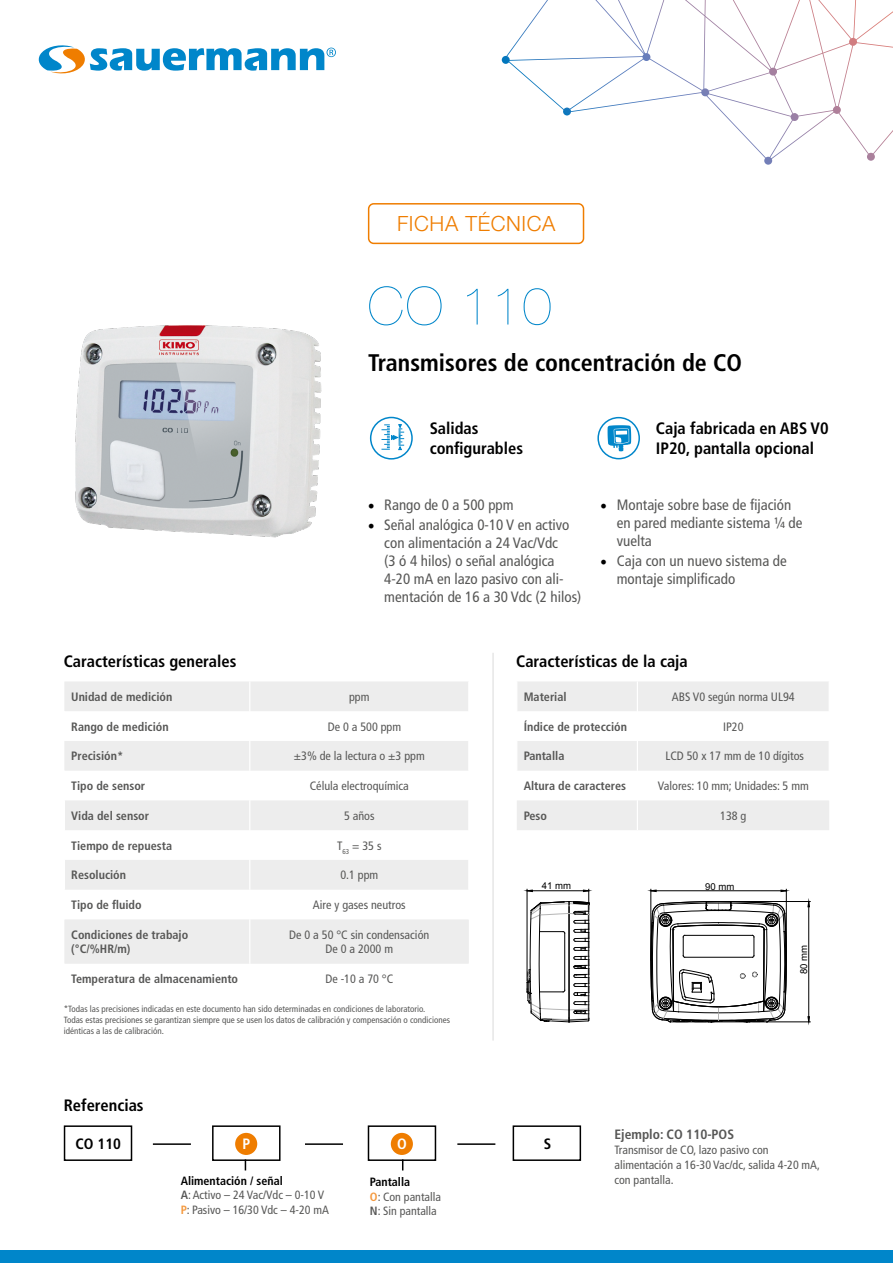
<style>
.page{position:relative;width:893px;height:1263px;background:#fff}
.page>*{position:absolute;margin:0;border:0;box-sizing:border-box;transform-origin:0 0}
.t1{font:200 52.5px "Helvetica Neue LT Std";color:#0086ca}
.t2{font:700 condensed 24px "Frutiger LT Std";color:#000}
.t3{font:300 21px "Helvetica Neue LT Std";letter-spacing:.03em;color:#ef7d00}
.t4{font:700 condensed 16.5px/19.8px "Frutiger LT Std";color:#000}
.t5{font:condensed 15px/18px "Frutiger LT Std";color:#575756}
.t6{font:700 condensed 15px "Frutiger LT Std";color:#000}
.t7{font:700 condensed 15px "Frutiger LT Std";color:#fff}
.t8{font:700 condensed 13.5px "Frutiger LT Std";color:#575756}
.t9{font:700 condensed 12.15px/14.5px "Frutiger LT Std";color:#575756}
.t10{font:condensed 12.15px/14.5px "Frutiger LT Std";color:#575756;text-align:center}
.t11{font:condensed 12px/14.4px "Frutiger LT Std";color:#575756}
.t12{font:9.6px "Arial";color:#000}
.t13{font:condensed 9px/10.8px "Frutiger LT Std";color:#575756}
.s1{font-family:"Minion Pro";font-stretch:normal;font-size:18px;color:#000}
.s2{font-weight:700;color:#000}
.s3{font-weight:700}
.s4{font-weight:700;color:#f4993f}
</style>
<div class="page">
<div style="left:368px;top:203px;width:216px;height:41px;border:2px solid #ef7d00;border-radius:5px"></div>
<svg style="left:38px;top:45px;width:298px;height:29px"></svg>
<svg style="left:502px;top:0;width:391px;height:165px"></svg>
<div style="left:0;top:1251px;width:893px;height:12px;background:#0086ca"></div>
<svg style="left:64px;top:682px;width:405px;height:282px;fill:#ededed"></svg>
<hr style="left:249px;top:919px;width:1px;height:45px;background:#fff">
<hr style="left:249px;top:681px;width:1px;height:30px;background:#fff">
<hr style="left:468px;top:681px;width:1px;height:30px;background:#fff">
<hr style="left:64px;top:711px;width:1px;height:30px;background:#fff">
<hr style="left:249px;top:711px;width:1px;height:30px;background:#fff">
<hr style="left:468px;top:711px;width:1px;height:30px;background:#fff">
<hr style="left:249px;top:741px;width:1px;height:30px;background:#fff">
<hr style="left:468px;top:741px;width:1px;height:30px;background:#fff">
<svg style="left:64px;top:771px;width:1px;height:29px"></svg>
<svg style="left:249px;top:771px;width:1px;height:29px"></svg>
<svg style="left:468px;top:771px;width:1px;height:29px"></svg>
<hr style="left:64px;top:800px;width:1px;height:30px;background:#fff">
<hr style="left:249px;top:800px;width:1px;height:30px;background:#fff">
<hr style="left:468px;top:800px;width:1px;height:30px;background:#fff">
<hr style="left:64px;top:830px;width:1px;height:30px;background:#fff">
<hr style="left:249px;top:830px;width:1px;height:30px;background:#fff">
<hr style="left:468px;top:830px;width:1px;height:30px;background:#fff">
<hr style="left:64px;top:860px;width:1px;height:30px;background:#fff">
<hr style="left:249px;top:860px;width:1px;height:30px;background:#fff">
<hr style="left:468px;top:860px;width:1px;height:30px;background:#fff">
<svg style="left:64px;top:890px;width:1px;height:29px"></svg>
<svg style="left:249px;top:890px;width:1px;height:29px"></svg>
<svg style="left:468px;top:890px;width:1px;height:29px"></svg>
<hr style="left:493px;top:653px;width:1px;height:387px;background:#dadada">
<svg style="left:517px;top:682px;width:312px;height:148px;fill:#ededed"></svg>
<hr style="left:637px;top:800px;width:1px;height:30px;background:#fff">
<hr style="left:637px;top:681px;width:1px;height:30px;background:#fff">
<hr style="left:637px;top:711px;width:1px;height:30px;background:#fff">
<hr style="left:637px;top:741px;width:1px;height:30px;background:#fff">
<svg style="left:637px;top:771px;width:1px;height:29px"></svg>
<svg style="left:650px;top:901px;width:137px;height:122px"></svg>
<hr style="left:651px;top:889px;width:1px;height:71px;background:#000">
<hr style="left:767px;top:1021px;width:43px;height:1px;background:#000">
<hr style="left:720px;top:901px;width:90px;height:1px;background:#000">
<hr style="left:786px;top:889px;width:1px;height:71px;background:#000">
<hr style="left:651px;top:890px;width:135px;height:1px;background:#000">
<hr style="left:808px;top:901px;width:1px;height:121px;background:#000">
<svg style="left:527px;top:889px;width:63px;height:134px"></svg>
<hr style="left:527px;top:890px;width:62px;height:1px;background:#000">
<div style="left:64px;top:1125px;width:68px;height:36px;border:2px solid #000"></div>
<div style="left:368px;top:1125px;width:68px;height:36px;border:2px solid #000"></div>
<div style="left:513px;top:1125px;width:68px;height:36px;border:2px solid #000"></div>
<hr style="left:153px;top:1143px;width:38px;height:2px;background:#000">
<hr style="left:305px;top:1143px;width:38px;height:2px;background:#000">
<hr style="left:457px;top:1143px;width:38px;height:2px;background:#000">
<div style="left:212px;top:1125px;width:69px;height:36px;border:2px solid #000"></div>
<div style="left:370px;top:417px;width:43px;height:43px;border:2px solid #0086ca;border-radius:50%"></div>
<svg style="left:381px;top:423px;width:23px;height:28px"></svg>
<div style="left:235px;top:1133px;width:22px;height:22px;background:#ef7d00;border-radius:50%"></div>
<div style="left:391px;top:1133px;width:22px;height:22px;background:#ef7d00;border-radius:50%"></div>
<div style="left:597px;top:417px;width:43px;height:42px;border:2px solid #0086ca;border-radius:50%"></div>
<svg style="left:607px;top:425px;width:24px;height:26px"></svg>
<img style="left:75px;top:325px;width:247px;height:213px">
<h3 class="t3" style="left:397px;top:210px;width:160px">FICHA TÉCNICA</h3>
<h1 class="t1" style="left:368px;top:276px;width:185px">CO 110</h1>
<h2 class="t2" style="left:368px;top:348px;width:375px">Transmisores de concentración de CO</h2>
<p class="t4" style="left:64px;top:652px;width:174px">Características generales</p>
<p class="t4" style="left:430px;top:418px;width:95px">Salidas configurables</p>
<p class="t5" style="left:368px;top:496px;width:147px"><span class="s1">•</span> Rango de 0 a 500 ppm</p>
<p class="t5" style="left:384px;top:516px;width:199px;text-indent:-17px"><span class="s1">•</span> Señal analógica 0-10 V en activo con alimentación a 24 Vac/Vdc<br>(3 ó 4 hilos) o señal analógica<br>4-20 mA en lazo pasivo con ali&shy;mentación de 16 a 30 Vdc (2 hilos)</p>
<p class="t4" style="left:656px;top:418px;width:174px">Caja fabricada en ABS V0<br>IP20, pantalla opcional</p>
<p class="t5" style="left:617px;top:496px;width:187px;text-indent:-16px"><span class="s1">•</span> Montaje sobre base de fijación en pared mediante sistema ¼ de vuelta</p>
<p class="t5" style="left:617px;top:552px;width:171px;text-indent:-16px"><span class="s1">•</span> Caja con un nuevo sistema de montaje simplificado</p>
<p class="t4" style="left:516px;top:652px;width:173px">Características de la caja</p>
<p class="t9" style="left:71px;top:689px;width:103px">Unidad de medición</p>
<p class="t10" style="left:349px;top:689px;width:22px">ppm</p>
<p class="t9" style="left:71px;top:719px;width:99px">Rango de medición</p>
<p class="t10" style="left:328px;top:719px;width:75px">De 0 a 500 ppm</p>
<p class="t9" style="left:71px;top:749px;width:54px">Precisión*</p>
<p class="t10" style="left:294px;top:749px;width:132px">±3% de la lectura o ±3 ppm</p>
<p class="t9" style="left:71px;top:779px;width:75px">Tipo de sensor</p>
<p class="t10" style="left:310px;top:779px;width:101px">Célula electroquímica</p>
<p class="t9" style="left:71px;top:808px;width:79px">Vida del sensor</p>
<p class="t10" style="left:344px;top:808px;width:32px">5 años</p>
<p class="t9" style="left:71px;top:838px;width:102px">Tiempo de repuesta</p>
<p class="t10" style="left:337px;top:838px;width:46px">T<sub>63</sub> = 35 s</p>
<p class="t9" style="left:71px;top:868px;width:56px">Resolución</p>
<p class="t10" style="left:340px;top:868px;width:39px">0.1 ppm</p>
<p class="t9" style="left:71px;top:898px;width:72px">Tipo de fluido</p>
<p class="t10" style="left:313px;top:898px;width:94px">Aire y gases neutros</p>
<p class="t9" style="left:71px;top:927px;width:119px">Condiciones de trabajo (°C/%HR/m)</p>
<p class="t10" style="left:289px;top:927px;width:142px">De 0 a 50 °C sin condensación<br>De 0 a 2000 m</p>
<p class="t9" style="left:71px;top:972px;width:168px">Temperatura de almacenamiento</p>
<p class="t10" style="left:325px;top:972px;width:69px">De -10 a 70 °C</p>
<p class="t13" style="left:64px;top:1004px;width:388px">*Todas las precisiones indicadas en este documento han sido determinadas en condiciones de laboratorio.<br>Todas estas precisiones se garantizan siempre que se usen los datos de calibración y compensación o condiciones idénticas a las de calibración.</p>
<p class="t4" style="left:64px;top:1095px;width:81px">Referencias</p>
<p class="t6" style="left:76px;top:1135px;width:47px">CO 110</p>
<p class="t7" style="left:242px;top:1135px;width:9px">P</p>
<p class="t7" style="left:397px;top:1135px;width:11px">O</p>
<p class="t11" style="left:181px;top:1173px;width:150px"><span class="s2">Alimentación / señal<br></span><span class="s3">A</span>: Activo – 24 Vac/Vdc – 0-10 V<br><span class="s4">P</span>: Pasivo – 16/30 Vdc – 4-20 mA</p>
<p class="t11" style="left:370px;top:1175px;width:73px"><span class="s2">Pantalla<br></span><span class="s4">O</span>: Con pantalla<br><span class="s3">N</span>: Sin pantalla</p>
<p class="t9" style="left:524px;top:689px;width:44px">Material</p>
<p class="t10" style="left:672px;top:689px;width:124px">ABS V0 según norma UL94</p>
<p class="t9" style="left:524px;top:719px;width:105px">Índice de protección</p>
<p class="t10" style="left:723px;top:719px;width:22px">IP20</p>
<p class="t9" style="left:524px;top:749px;width:42px">Pantalla</p>
<p class="t10" style="left:665px;top:749px;width:140px">LCD 50 x 17 mm de 10 dígitos</p>
<p class="t9" style="left:524px;top:779px;width:104px">Altura de caracteres</p>
<p class="t10" style="left:658px;top:779px;width:153px">Valores: 10 mm; Unidades: 5 mm</p>
<p class="t9" style="left:524px;top:808px;width:25px">Peso</p>
<p class="t10" style="left:720px;top:808px;width:28px">138 g</p>
<p class="t12" style="left:542px;top:879px;width:31px">41 mm</p>
<p class="t12" style="left:705px;top:880px;width:31px">90 mm</p>
<p class="t12" style="left:797px;top:974px;width:31px;rotate:-90deg">80 mm</p>
<p class="t6" style="left:544px;top:1135px;width:9px">S</p>
<p class="t8" style="left:614px;top:1126px;width:121px">Ejemplo: CO 110-POS</p>
<p class="t11" style="left:614px;top:1142px;width:207px;line-height:15px">Transmisor de CO, lazo pasivo con alimentación a 16-30 Vac/dc, salida 4-20 mA, con pantalla.</p>
</div>
